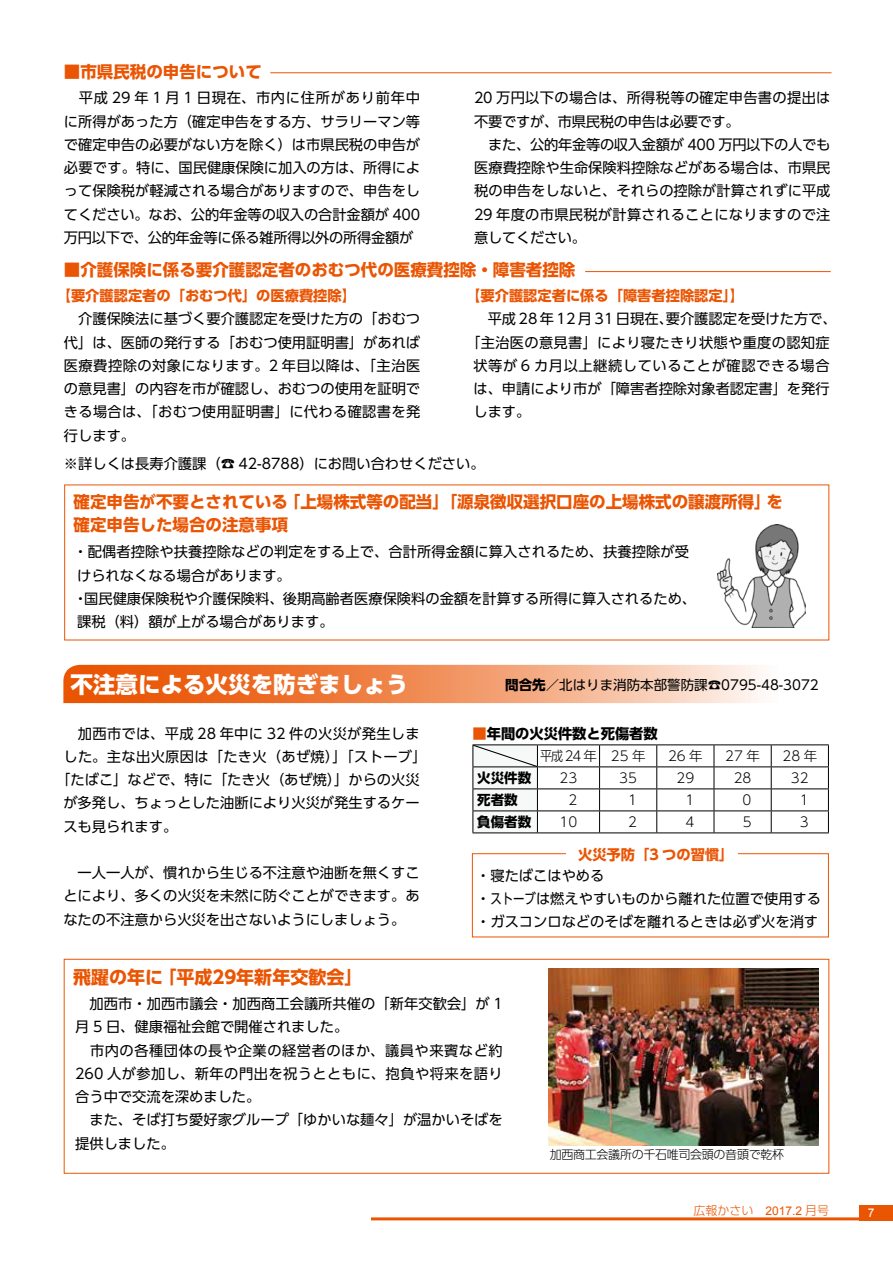
<style>
.page{position:relative;width:893px;height:1263px;background:#fff}
.page>*{position:absolute;margin:0;border:0;box-sizing:border-box;transform-origin:0 0}
.t1{font:800 22.5px "UD Shin Go Pro";color:#fff}
.t2{font:700 18px "UD Shin Go Pro";color:#ea5504}
.t3{font:700 16.5px/22.5px "UD Shin Go Pro";color:#ea5504}
.t4{font:14.25px/23.2px "UD Shin Go Pro";color:#000}
.t5{font:700 14.25px "UD Shin Go Pro";color:#ea5504}
.t6{font:14.25px "UD Shin Go Pro";letter-spacing:.02em;color:#000}
.t7{font:14.25px "UD Shin Go Pro";letter-spacing:.025em;color:#000}
.t8{font:14.25px "UD Shin Go Pro";letter-spacing:.04em;color:#000}
.t9{font:700 14.25px "UD Shin Go Pro";color:#000}
.t10{font:300 13.5px "UD Shin Go Pro";color:#000}
.t11{font:13.5px "UD Shin Go Pro";color:#000}
.t12{font:700 13.5px "UD Shin Go Pro";color:#000}
.t13{font:300 13.5px "UD Shin Go Pro";letter-spacing:.075em;color:#000;scale:.9 1}
.t14{font:300 12px "UD Shin Go Pro";letter-spacing:-.025em;color:#000}
.t15{font:300 12px "UD Shin Go Pro";color:#ea5504}
.t16{font:12px "Arial";color:#fff}
.s1{font-weight:700}
.s2{color:#ea5504}
.s3{font-family:"Arial";font-weight:400}
</style>
<div class="page">
<div style="left:859px;top:1205px;width:34px;height:15px;background:#ea5504"></div>
<hr style="left:371px;top:1217px;width:522px;height:3px;background:#ea5504">
<hr style="left:270px;top:72px;width:561px;height:1px;background:#ea5504">
<img style="left:717px;top:525px;width:89px;height:103px">
<hr style="left:585px;top:271px;width:246px;height:1px;background:#ea5504">
<div style="left:472px;top:853px;width:357px;height:84px;border:1px solid #ea5504"></div>
<hr style="left:472px;top:744px;width:65px;height:1px;background:#000">
<hr style="left:537px;top:744px;width:63px;height:1px;background:#000">
<hr style="left:600px;top:744px;width:57px;height:1px;background:#000">
<hr style="left:657px;top:744px;width:57px;height:1px;background:#000">
<hr style="left:714px;top:744px;width:57px;height:1px;background:#000">
<hr style="left:771px;top:744px;width:58px;height:1px;background:#000">
<hr style="left:537px;top:766px;width:63px;height:1px;background:#000">
<hr style="left:600px;top:766px;width:57px;height:1px;background:#000">
<hr style="left:657px;top:766px;width:57px;height:1px;background:#000">
<hr style="left:714px;top:766px;width:57px;height:1px;background:#000">
<hr style="left:771px;top:766px;width:58px;height:1px;background:#000">
<hr style="left:537px;top:788px;width:63px;height:1px;background:#000">
<hr style="left:600px;top:788px;width:57px;height:1px;background:#000">
<hr style="left:657px;top:788px;width:57px;height:1px;background:#000">
<hr style="left:714px;top:788px;width:57px;height:1px;background:#000">
<hr style="left:771px;top:788px;width:58px;height:1px;background:#000">
<hr style="left:537px;top:810px;width:63px;height:1px;background:#000">
<hr style="left:600px;top:810px;width:57px;height:1px;background:#000">
<svg style="left:599px;top:745px;width:1px;height:87px"></svg>
<hr style="left:657px;top:810px;width:57px;height:1px;background:#000">
<svg style="left:656px;top:745px;width:1px;height:87px"></svg>
<hr style="left:714px;top:810px;width:57px;height:1px;background:#000">
<svg style="left:714px;top:745px;width:1px;height:87px"></svg>
<hr style="left:771px;top:810px;width:58px;height:1px;background:#000">
<svg style="left:771px;top:745px;width:1px;height:87px"></svg>
<svg style="left:828px;top:745px;width:1px;height:87px"></svg>
<hr style="left:537px;top:832px;width:63px;height:1px;background:#000">
<hr style="left:600px;top:832px;width:57px;height:1px;background:#000">
<hr style="left:657px;top:832px;width:57px;height:1px;background:#000">
<hr style="left:714px;top:832px;width:57px;height:1px;background:#000">
<hr style="left:771px;top:832px;width:58px;height:1px;background:#000">
<svg style="left:472px;top:745px;width:66px;height:88px"></svg>
<svg style="left:63px;top:665px;width:697px;height:38px;background:#f1935f"></svg>
<div style="left:567px;top:847px;width:171px;height:14px;background:#fff"></div>
<div style="left:64px;top:959px;width:765px;height:215px;border:1px solid #ea5504"></div>
<img style="left:549px;top:968px;width:270px;height:177px">
<p class="t3" style="left:64px;top:60px;width:199px">■市県民税の申告について</p>
<p class="t4" style="left:64px;top:86px;width:358px;text-align:justify">　平成 29 年 1 月 1 日現在、市内に住所があり前年中に所得があった方（確定申告をする方、サラリーマン等で確定申告の必要がない方を除く）は市県民税の申告が必要です。特に、国民健康保険に加入の方は、所得によって保険税が軽減される場合がありますので、申告をしてください。なお、公的年金等の収入の合計金額が 400万円以下で、公的年金等に係る雑所得以外の所得金額が</p>
<p class="t4" style="left:474px;top:86px;width:358px">20 万円以下の場合は、所得税等の確定申告書の提出は不要ですが、市県民税の申告は必要です。<br>　また、公的年金等の収入金額が 400 万円以下の人でも医療費控除や生命保険料控除などがある場合は、市県民税の申告をしないと、それらの控除が計算されずに平成<br>29 年度の市県民税が計算されることになりますので注意してください。</p>
<p class="t3" style="left:64px;top:258px;width:513px">■介護保険に係る要介護認定者のおむつ代の医療費控除・障害者控除</p>
<p class="t5" style="left:57px;top:284px;width:301px">【要介護認定者の「おむつ代」の医療費控除】</p>
<p class="t4" style="left:64px;top:307px;width:358px;text-align:justify">　介護保険法に基づく要介護認定を受けた方の「おむつ代」は、医師の発行する「おむつ使用証明書」があれば医療費控除の対象になります。2 年目以降は、「主治医の意見書」の内容を市が確認し、おむつの使用を証明できる場合は、「おむつ使用証明書」に代わる確認書を発行します。</p>
<p class="t5" style="left:466px;top:284px;width:279px">【要介護認定者に係る「障害者控除認定」】</p>
<p class="t4" style="left:473px;top:307px;width:365px">　平成 28 年 12 月 31 日現在、要介護認定を受けた方で、</p>
<p class="t6" style="left:466px;top:331px;width:365px">「主治医の意見書」により寝たきり状態や重度の認知症</p>
<p class="t8" style="left:473px;top:354px;width:358px">状等が 6 カ月以上継続していることが確認できる場合</p>
<p class="t4" style="left:473px;top:377px;width:358px">は、申請により市が「障害者控除対象者認定書」を発行</p>
<p class="t4" style="left:473px;top:400px;width:58px">します。</p>
<p class="t4" style="left:64px;top:451px;width:422px">※詳しくは長寿介護課（☎ 42-8788）にお問い合わせください。</p>
<p class="t3" style="left:74px;top:490px;width:711px">確定申告が不要とされている「上場株式等の配当」「源泉徴収選択口座の上場株式の譲渡所得」を確定申告した場合の注意事項</p>
<p class="t4" style="left:74px;top:540px;width:624px">・配偶者控除や扶養控除などの判定をする上で、合計所得金額に算入されるため、扶養控除が受けられなくなる場合があります。<br>・国民健康保険税や介護保険料、後期高齢者医療保険料の金額を計算する所得に算入されるため、課税（料）額が上がる場合があります。</p>
<h1 class="t1" style="left:71px;top:666px;width:339px">不注意による火災を防ぎましょう</h1>
<p class="t11" style="left:505px;top:674px;width:315px"><span class="s1">問合先</span>／北はりま消防本部警防課☎0795-48-3072</p>
<p class="t6" style="left:63px;top:722px;width:358px">　加西市では、平成 28 年中に 32 件の火災が発生しま</p>
<p class="t7" style="left:63px;top:745px;width:365px">した。主な出火原因は「たき火（あぜ焼）」「ストーブ」</p>
<p class="t4" style="left:56px;top:768px;width:365px">「たばこ」などで、特に「たき火（あぜ焼）」からの火災</p>
<p class="t4" style="left:63px;top:791px;width:358px">が多発し、ちょっとした油断により火災が発生するケー</p>
<p class="t4" style="left:63px;top:814px;width:116px">スも見られます。</p>
<p class="t4" style="left:63px;top:861px;width:358px;text-align:justify">　一人一人が、慣れから生じる不注意や油断を無くすことにより、多くの火災を未然に防ぐことができます。あなたの不注意から火災を出さないようにしましょう。</p>
<p class="t9" style="left:472px;top:721px;width:187px"><span class="s2">■</span>年間の火災件数と死傷者数</p>
<p class="t13" style="left:540px;top:745px;width:119px">平成24年 25年</p>
<p class="t10" style="left:668px;top:745px;width:36px">26 年</p>
<p class="t10" style="left:725px;top:745px;width:36px">27 年</p>
<p class="t10" style="left:782px;top:745px;width:36px">28 年</p>
<p class="t12" style="left:477px;top:767px;width:55px">火災件数</p>
<p class="t10" style="left:560px;top:767px;width:19px">23</p>
<p class="t10" style="left:619px;top:767px;width:19px">35</p>
<p class="t10" style="left:676px;top:767px;width:19px">29</p>
<p class="t10" style="left:734px;top:767px;width:19px">28</p>
<p class="t10" style="left:791px;top:767px;width:19px">32</p>
<p class="t12" style="left:477px;top:789px;width:42px">死者数</p>
<p class="t10" style="left:568px;top:789px;width:10px">2</p>
<p class="t10" style="left:628px;top:789px;width:10px">1</p>
<p class="t10" style="left:685px;top:789px;width:10px">1</p>
<p class="t10" style="left:743px;top:789px;width:10px">0</p>
<p class="t10" style="left:800px;top:789px;width:10px">1</p>
<p class="t12" style="left:477px;top:811px;width:55px">負傷者数</p>
<p class="t10" style="left:560px;top:811px;width:19px">10</p>
<p class="t10" style="left:628px;top:811px;width:10px">2</p>
<p class="t10" style="left:685px;top:811px;width:10px">4</p>
<p class="t10" style="left:743px;top:811px;width:10px">5</p>
<p class="t10" style="left:800px;top:811px;width:10px">3</p>
<p class="t4" style="left:476px;top:863px;width:346px">・寝たばこはやめる<br>・ストーブは燃えやすいものから離れた位置で使用する・ガスコンロなどのそばを離れるときは必ず火を消す</p>
<p class="t5" style="left:578px;top:842px;width:157px">火災予防「3 つの習慣」</p>
<p class="t2" style="left:73px;top:962px;width:291px">飛躍の年に「平成29年新年交歓会」</p>
<p class="t4" style="left:75px;top:991px;width:429px">　加西市・加西市議会・加西商工会議所共催の「新年交歓会」が 1月 5 日、健康福祉会館で開催されました。<br>　市内の各種団体の長や企業の経営者のほか、議員や来賓など約<br>260 人が参加し、新年の門出を祝うとともに、抱負や将来を語り合う中で交流を深めました。<br>　また、そば打ち愛好家グループ「ゆかいな麺々」が温かいそばを提供しました。</p>
<p class="t14" style="left:550px;top:1145px;width:236px">加西商工会議所の千石唯司会頭の音頭で乾杯</p>
<p class="t15" style="left:693px;top:1200px;width:137px">広報かさい <span class="s3">2017.2</span> 月号</p>
<p class="t16" style="left:868px;top:1205px;width:8px">7</p>
</div>
